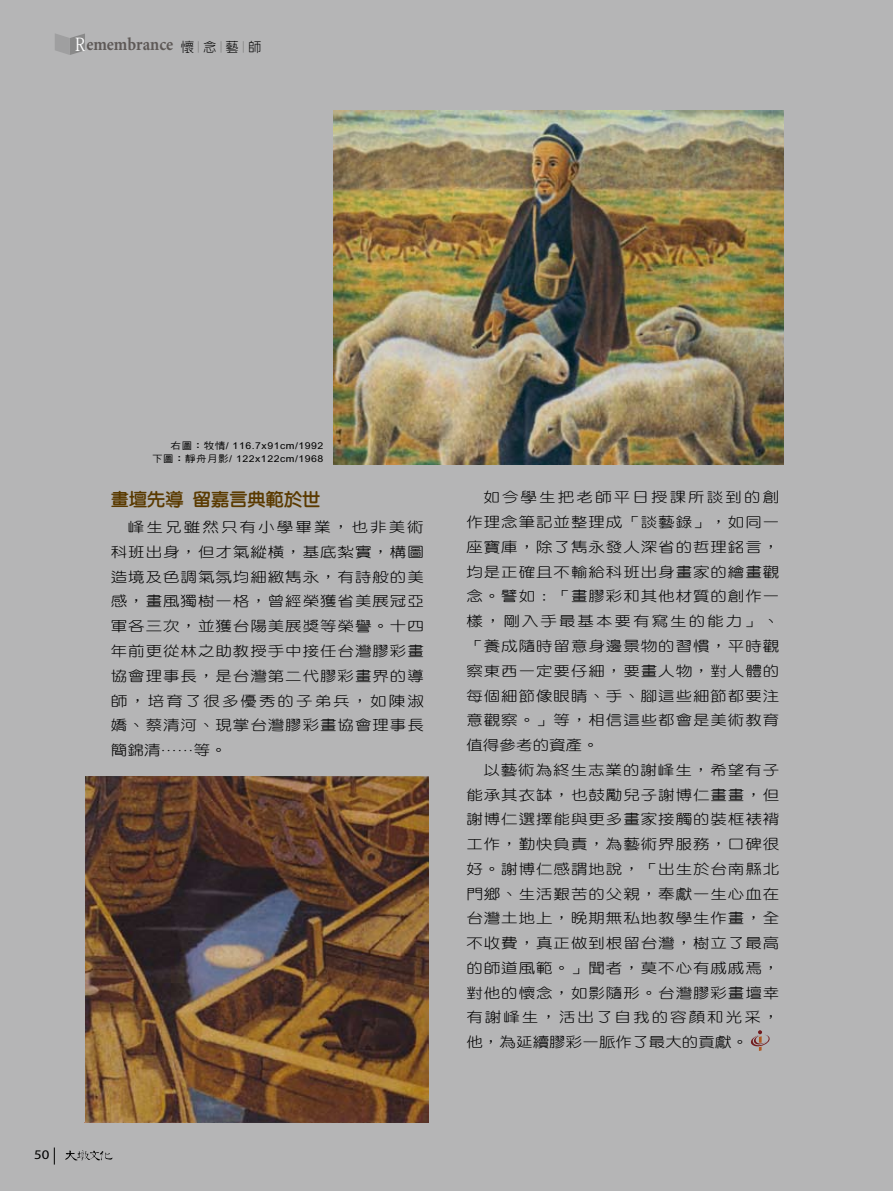
<style>
.page{position:relative;width:893px;height:1191px;background:#fff}
.page>*{position:absolute;margin:0;border:0;box-sizing:border-box;transform-origin:0 0}
.t1{font:700 18px "Minion";color:#5e5957;scale:.9 1}
.t2{font:17.55px "Yen Round Extra";letter-spacing:.005em;color:#5a3a00}
.t3{font:14.1px/24.8px "DF Yuan Lt HK BF";letter-spacing:.055em;color:#000;text-align:justify;scale:1.18 1}
.t4{font:13.2px "Myriad Pro";color:#000;scale:1.12 1}
.t5{font:9.45px/13.5px "DF Hei Md HK BF";letter-spacing:.05em;color:#000;text-align:right;scale:1.11 1}
.s1{font-family:"Koz Min Pro";font-weight:400;color:#fff}
</style>
<div class="page">
<div style="left:0;top:0;width:892px;height:1191px;background:#b5b5b6"></div>
<svg style="left:55px;top:33px;width:30px;height:22px"></svg>
<svg style="left:751px;top:1030px;width:19px;height:21px"></svg>
<img style="left:334px;top:111px;width:450px;height:354px">
<svg style="left:54px;top:1147px;width:1px;height:17px"></svg>
<svg style="left:65px;top:1150px;width:47px;height:10px"></svg>
<div style="left:784px;top:111px;width:109px;height:354px;background:#b5b5b6"></div>
<img style="left:85px;top:776px;width:343px;height:346px">
<p class="t1" style="left:75px;top:35px;width:208px"><span class="s1">R</span>emembrance <sub>懷</sub><sub>｜</sub><sub>念</sub><sub>｜</sub><sub>藝</sub><sub>｜</sub><sub>師</sub></p>
<p class="t4" style="left:34px;top:1146px;width:15px">50</p>
<p class="t5" style="left:152px;top:439px;width:156px">右圖：牧情/ 116.7x91cm/1992<br>下圖：靜舟月影/ 122x122cm/1968</p>
<p class="t2" style="left:111px;top:490px;width:211px">畫壇先導 留嘉言典範於世</p>
<p class="t3" style="left:111px;top:515px;width:267px;text-indent:17px">峰生兄雖然只有小學畢業，也非美術科班出身，但才氣縱橫，基底紮實，構圖造境及色調氣氛均細緻雋永，有詩般的美感，畫風獨樹一格，曾經榮獲省美展冠亞軍各三次，並獲台陽美展獎等榮譽。十四年前更從林之助教授手中接任台灣膠彩畫協會理事長，是台灣第二代膠彩畫界的導師，培育了很多優秀的子弟兵，如陳淑嬌、蔡清河、現掌台灣膠彩畫協會理事長簡錦清……等。</p>
<p class="t3" style="left:466px;top:485px;width:267px;text-indent:17px">如今學生把老師平日授課所談到的創作理念筆記並整理成「談藝錄」，如同一座寶庫，除了雋永發人深省的哲理銘言，均是正確且不輸給科班出身畫家的繪畫觀念。譬如：「畫膠彩和其他材質的創作一樣，剛入手最基本要有寫生的能力」、「養成隨時留意身邊景物的習慣，平時觀察東西一定要仔細，要畫人物，對人體的每個細節像眼睛、手、腳這些細節都要注意觀察。」等，相信這些都會是美術教育值得參考的資產。</p>
<p class="t3" style="left:466px;top:758px;width:267px;text-indent:17px">以藝術為終生志業的謝峰生，希望有子能承其衣缽，也鼓勵兒子謝博仁畫畫，但謝博仁選擇能與更多畫家接觸的裝框裱褙工作，勤快負責，為藝術界服務，口碑很好。謝博仁感謂地說，「出生於台南縣北門鄉、生活艱苦的父親，奉獻一生心血在台灣土地上，晚期無私地教學生作畫，全不收費，真正做到根留台灣，樹立了最高的師道風範。」聞者，莫不心有戚戚焉，對他的懷念，如影隨形。台灣膠彩畫壇幸有謝峰生，活出了自我的容顏和光采，他，為延續膠彩一脈作了最大的貢獻。</p>
</div>
